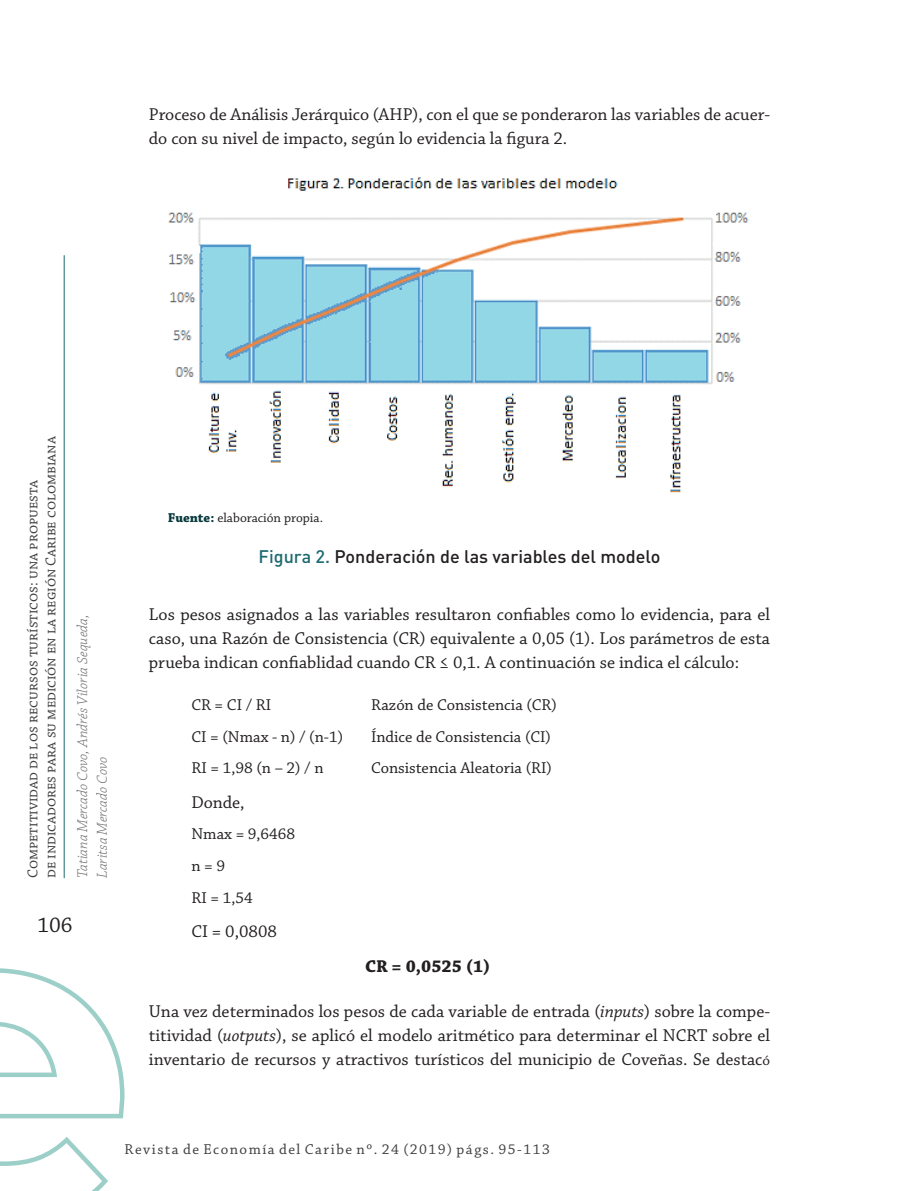
<style>
.page{position:relative;width:919px;height:1191px;background:#fff}
.page>*{position:absolute;margin:0;border:0;box-sizing:border-box;transform-origin:0 0}
.t1{font:22.5px "Chaparral Pro";color:#231f20}
.t2{font:18px/24px "Chaparral Pro";color:#231f20;text-align:justify}
.t3{font:500 18px "DIN Pro";color:#231f20}
.t4{font:700 18px "Chaparral Pro";color:#231f20}
.t5{font:16.5px/31.7px "Chaparral Pro";color:#231f20}
.t6{font:15px/18px "Chaparral Pro";color:#3e3e3f}
.t7{font:italic 300 15px/19.5px "Chaparral Pro";color:#6c6d70}
.t8{font:15px "Chaparral Pro";letter-spacing:.1em;color:#3e3e3f}
.t9{font:13.5px "Chaparral Pro";color:#231f20}
.s1{font-weight:700;color:#06383c}
.s2{color:#1e6a71}
.s3{font-style:italic}
.s4{font-size:15px}
</style>
<div class="page">
<hr style="left:64px;top:255px;width:1px;height:623px;background:#1e6a71">
<svg style="left:0;top:1137px;width:108px;height:54px"></svg>
<svg style="left:0;top:968px;width:124px;height:150px"></svg>
<img style="left:168px;top:177px;width:581px;height:316px">
<p class="t2" style="left:149px;top:103px;width:622px">Proceso de Análisis Jerárquico (AHP), con el que se ponderaron las variables de acuer&shy;do con su nivel de impacto, según lo evidencia la figura 2.</p>
<p class="t6" style="left:24px;top:878px;width:443px;rotate:-90deg">Competitividad de los recursos turísticos: una propuesta<br>de indicadores para su medición en la región Caribe colombiana</p>
<p class="t7" style="left:73px;top:878px;width:265px;rotate:-90deg">Tatiana Mercado Covo, Andrés Viloria Sequeda,<br>Laritsa Mercado Covo</p>
<p class="t1" style="left:37px;top:912px;width:37px">106</p>
<p class="t9" style="left:168px;top:510px;width:157px"><span class="s1">Fuente:</span> elaboración propia.</p>
<p class="t3" style="left:258px;top:544px;width:403px"><span class="s2">Figura 2.</span> Ponderación de las variables del modelo</p>
<p class="t2" style="left:149px;top:602px;width:622px">Los pesos asignados a las variables resultaron confiables como lo evidencia, para el caso, una Razón de Consistencia (CR) equivalente a 0,05 (1). Los parámetros de esta prueba indican confiablidad cuando CR ≤ 0,1. A continuación se indica el cálculo:</p>
<p class="t5" style="left:191px;top:689px;width:81px">CR = CI / RI</p>
<p class="t5" style="left:371px;top:689px;width:187px">Razón de Consistencia (CR)</p>
<p class="t5" style="left:191px;top:721px;width:153px">CI = (Nmax - n) / (n-1)</p>
<p class="t5" style="left:371px;top:721px;width:181px">Índice de Consistencia (CI)</p>
<p class="t5" style="left:191px;top:752px;width:134px">RI = 1,98 (n – 2) / n</p>
<p class="t5" style="left:371px;top:752px;width:182px">Consistencia Aleatoria (RI)</p>
<p class="t2" style="left:191px;top:791px;width:55px">Donde,</p>
<p class="t5" style="left:191px;top:819px;width:105px">Nmax = 9,6468 n = 9<br>RI = 1,54</p>
<p class="t2" style="left:191px;top:920px;width:87px">CI = 0,0808</p>
<p class="t4" style="left:365px;top:955px;width:127px">CR = 0,0525 (1)</p>
<p class="t2" style="left:149px;top:1000px;width:622px">Una vez determinados los pesos de cada variable de entrada (<span class="s3">inputs</span>) sobre la compe&shy;titividad (<span class="s3">uotputs</span>), se aplicó el modelo aritmético para determinar el NCRT sobre el inventario de recursos y atractivos turísticos del municipio de Coveñas. Se destac<span class="s4">ó</span></p>
<p class="t8" style="left:124px;top:1140px;width:427px">Revista de Economía del Caribe nº. 24 (2019) págs. 95-113</p>
</div>
